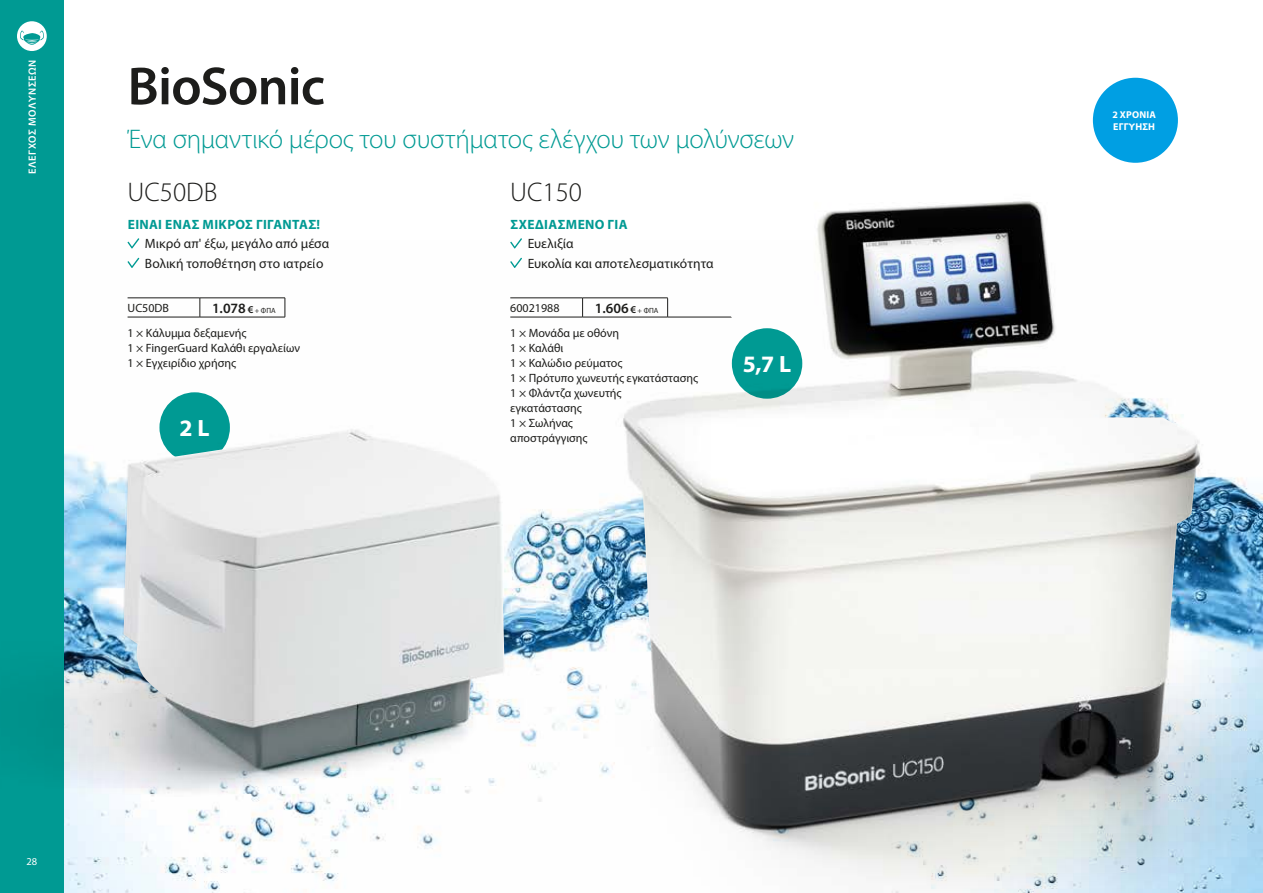
<style>
.page{position:relative;width:1263px;height:893px;background:#fff}
.page>*{position:absolute;margin:0;border:0;box-sizing:border-box;transform-origin:0 0}
.t1{font:600 54px "Myriad Pro";letter-spacing:-.015em;color:#1d1d1b}
.t2{font:300 27px "Myriad Pro";letter-spacing:-.015em;color:#009a93}
.t3{font:300 27px "Myriad Pro";color:#1d1d1b}
.t4{font:700 23.55px "Myriad Pro";color:#fff}
.t5{font:600 14.25px "Myriad Pro";color:#1d1d1b}
.t6{font:13.5px/19.5px "Myriad Pro";letter-spacing:.005em;color:#1d1d1b}
.t7{font:700 13.5px "Myriad Pro";letter-spacing:.025em;color:#009a93}
.t8{font:12px/15px "Myriad Pro";color:#1d1d1b}
.t9{font:600 10.5px "Myriad Pro";letter-spacing:.05em;color:#fff}
.t10{font:10.5px "Myriad Pro";color:#fff}
.t11{font:700 9.9px/12px "Myriad Pro";letter-spacing:.015em;color:#fff}
.s1{font-size:10.5px}
.s2{font-weight:400;font-size:7.5px}
</style>
<div class="page">
<div style="left:0;top:0;width:64px;height:893px;background:#009a93"></div>
<div style="left:17px;top:21px;width:30px;height:30px;background:#fff;border-radius:50%"></div>
<svg style="left:20px;top:30px;width:24px;height:18px"></svg>
<div style="left:1093px;top:78px;width:85px;height:85px;background:#009fe3;border-radius:50%"></div>
<img style="left:50px;top:238px;width:420px;height:655px">
<img style="left:124px;top:429px;width:352px;height:341px">
<img style="left:476px;top:137px;width:787px;height:756px">
<img style="left:623px;top:417px;width:577px;height:410px">
<p class="t9" style="left:26px;top:174px;width:116px;rotate:-90deg">ΈΛΕΓΧΟΣ ΜΟΛΎΝΣΕΩΝ</p>
<h1 class="t1" style="left:128px;top:52px;width:199px">BioSonic</h1>
<h2 class="t2" style="left:128px;top:123px;width:668px">Ένα σημαντικό μέρος του συστήματος ελέγχου των μολύνσεων</h2>
<h2 class="t3" style="left:128px;top:176px;width:91px">UC50DB</h2>
<p class="t7" style="left:128px;top:216px;width:194px">ΕΊΝΑΙ ΈΝΑΣ ΜΙΚΡΌΣ ΓΊΓΑΝΤΑΣ!</p>
<p class="t6" style="left:145px;top:234px;width:186px">Μικρό απ' έξω, μεγάλο από μέσα<br>Βολική τοποθέτηση στο ιατρείο</p>
<p class="t8" style="left:128px;top:300px;width:43px">UC50DB</p>
<p class="t5" style="left:212px;top:299px;width:65px">1.078 <span class="s1">€</span> <span class="s2">+ ΦΠΑ</span></p>
<p class="t8" style="left:128px;top:325px;width:174px">1 × Κάλυμμα δεξαμενής<br>1 × FingerGuard Καλάθι εργαλείων<br>1 × Εγχειρίδιο χρήσης</p>
<h3 class="t4" style="left:179px;top:412px;width:32px">2 L</h3>
<h2 class="t3" style="left:510px;top:176px;width:73px">UC150</h2>
<p class="t7" style="left:510px;top:216px;width:119px">ΣΧΕΔΙΑΣΜΕΝΟ ΓΙΑ</p>
<p class="t6" style="left:528px;top:234px;width:187px">Ευελιξία<br>Ευκολία και αποτελεσματικότητα</p>
<p class="t8" style="left:510px;top:300px;width:51px">60021988</p>
<p class="t5" style="left:595px;top:299px;width:65px">1.606 <span class="s1">€</span> <span class="s2">+ ΦΠΑ</span></p>
<p class="t8" style="left:510px;top:325px;width:189px">1 × Μονάδα με οθόνη<br>1 × Καλάθι<br>1 × Καλώδιο ρεύματος<br>1 × Πρότυπο χωνευτής εγκατάστασης<br>1 × Φλάντζα χωνευτής<br>εγκατάστασης<br>1 × Σωλήνας<br>αποστράγγισης</p>
<h3 class="t4" style="left:743px;top:348px;width:50px">5,7 L</h3>
<p class="t10" style="left:26px;top:855px;width:12px">28</p>
<p class="t11" style="left:1112px;top:108px;width:45px">2 ΧΡΟΝΙΑ<br>ΕΓΓΥΗΣΗ</p>
</div>
